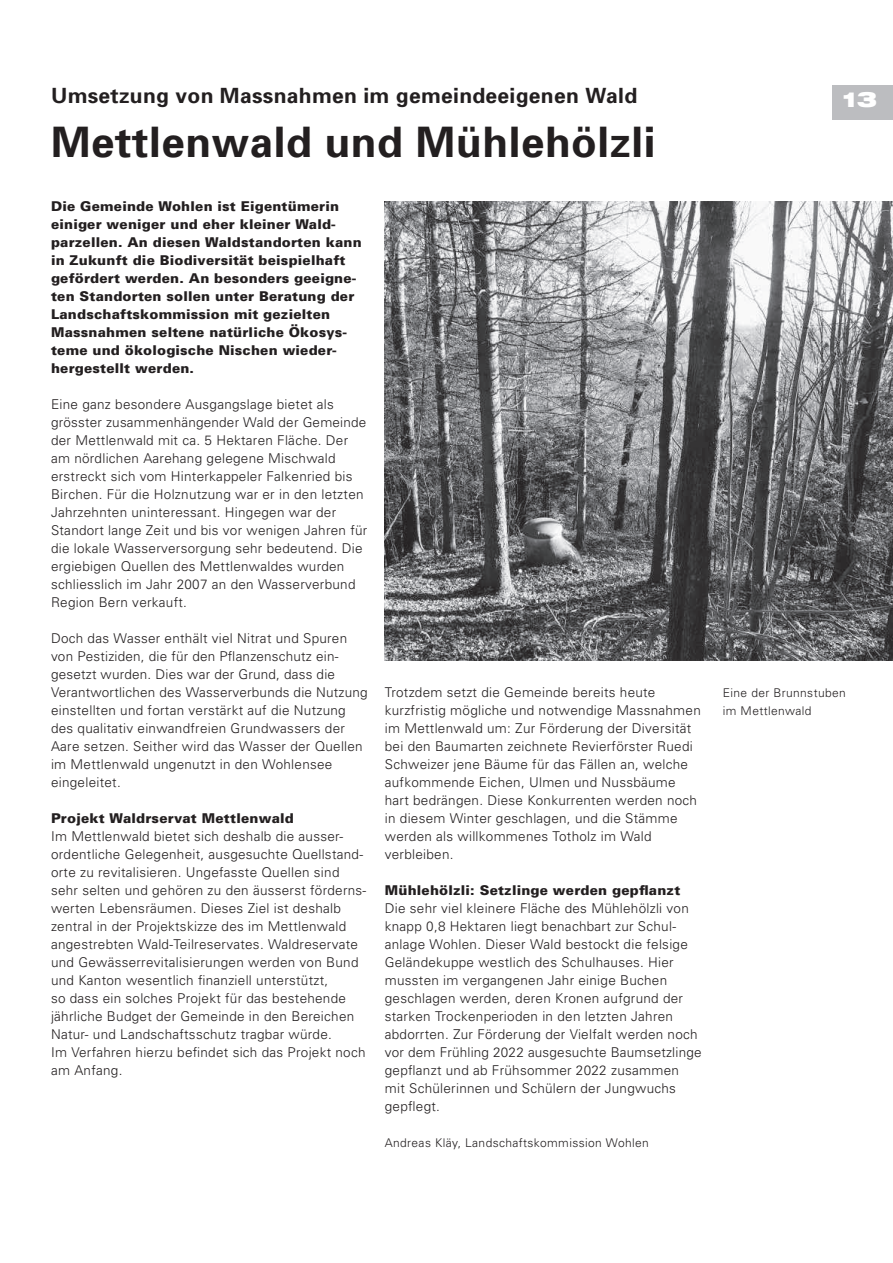
<style>
.page{position:relative;width:893px;height:1263px;background:#fff}
.page>*{position:absolute;margin:0;border:0;box-sizing:border-box;transform-origin:0 0}
.t1{font:700 42px "Univers";letter-spacing:.015em;color:#231f20}
.t2{font:700 21px "Univers";letter-spacing:.015em;color:#231f20}
.t3{font:900 expanded 21px "Helvetica Neue LT Com";color:#fff}
.t4{font:300 13.5px/18px "Univers";letter-spacing:.02em;color:#231f20}
.t5{font:900 13.5px/18px "Univers";letter-spacing:.015em;color:#231f20}
.t6{font:300 12px/18px "Univers";letter-spacing:.03em;color:#231f20}
</style>
<div class="page">
<div style="left:832px;top:85px;width:61px;height:35px;background:#bcbdc0"></div>
<img style="left:385px;top:201px;width:508px;height:460px">
<h2 class="t2" style="left:51px;top:83px;width:588px">Umsetzung von Massnahmen im gemeindeeigenen Wald</h2>
<h2 class="t3" style="left:843px;top:86px;width:36px">13</h2>
<h1 class="t1" style="left:51px;top:117px;width:606px">Mettlenwald und Mühlehölzli</h1>
<p class="t5" style="left:51px;top:197px;width:312px">Die Gemeinde Wohlen ist Eigentümerin einiger weniger und eher kleiner Wald&shy;parzellen. An diesen Waldstandorten kann in Zukunft die Biodiversität beispielhaft gefördert werden. An besonders geeigne&shy;ten Standorten sollen unter Beratung der Landschaftskommission mit gezielten Massnahmen seltene natürliche Ökosys&shy;teme und ökologische Nischen wieder&shy;hergestellt werden.</p>
<p class="t4" style="left:51px;top:395px;width:318px">Eine ganz besondere Ausgangslage bietet als grösster zusammenhängender Wald der Gemeinde der Mettlenwald mit ca. 5 Hektaren Fläche. Der am nördlichen Aarehang gelegene Mischwald erstreckt sich vom Hinterkappeler Falkenried bis Birchen. Für die Holznutzung war er in den letzten Jahrzehnten uninteressant. Hingegen war der Standort lange Zeit und bis vor wenigen Jahren für die lokale Wasserversorgung sehr bedeutend. Die ergiebigen Quellen des Mettlenwaldes wurden schliesslich im Jahr 2007 an den Wasserverbund Region Bern verkauft.</p>
<p class="t4" style="left:51px;top:629px;width:318px">Doch das Wasser enthält viel Nitrat und Spuren von Pestiziden, die für den Pflanzenschutz ein&shy;gesetzt wurden. Dies war der Grund, dass die Verantwortlichen des Wasserverbunds die Nutzung einstellten und fortan verstärkt auf die Nutzung des qualitativ einwandfreien Grundwassers der Aare setzen. Seither wird das Wasser der Quellen im Mettlenwald ungenutzt in den Wohlensee eingeleitet.</p>
<p class="t5" style="left:51px;top:809px;width:244px">Projekt Waldrservat Mettlenwald</p>
<p class="t4" style="left:51px;top:827px;width:317px">Im Mettlenwald bietet sich deshalb die ausser&shy;ordentliche Gelegenheit, ausgesuchte Quellstand&shy;orte zu revitalisieren. Ungefasste Quellen sind sehr selten und gehören zu den äusserst förderns&shy;werten Lebensräumen. Dieses Ziel ist deshalb zentral in der Projektskizze des im Mettlenwald angestrebten Wald-Teilreservates. Waldreservate und Gewässerrevitalisierungen werden von Bund und Kanton wesentlich finanziell unterstützt,<br>so dass ein solches Projekt für das bestehende jährliche Budget der Gemeinde in den Bereichen Natur- und Landschaftsschutz tragbar würde.<br>Im Verfahren hierzu befindet sich das Projekt noch am Anfang.</p>
<p class="t4" style="left:385px;top:683px;width:317px">Trotzdem setzt die Gemeinde bereits heute kurzfristig mögliche und notwendige Massnahmen im Mettlenwald um: Zur Förderung der Diversität bei den Baumarten zeichnete Revierförster Ruedi Schweizer jene Bäume für das Fällen an, welche aufkommende Eichen, Ulmen und Nussbäume hart bedrängen. Diese Konkurrenten werden noch in diesem Winter geschlagen, und die Stämme werden als willkommenes Totholz im Wald verbleiben.</p>
<p class="t5" style="left:385px;top:881px;width:297px">Mühlehölzli: Setzlinge werden gepflanzt</p>
<p class="t4" style="left:385px;top:899px;width:318px">Die sehr viel kleinere Fläche des Mühlehölzli von knapp 0,8 Hektaren liegt benachbart zur Schul&shy;anlage Wohlen. Dieser Wald bestockt die felsige Geländekuppe westlich des Schulhauses. Hier mussten im vergangenen Jahr einige Buchen geschlagen werden, deren Kronen aufgrund der starken Trockenperioden in den letzten Jahren abdorrten. Zur Förderung der Vielfalt werden noch vor dem Frühling 2022 ausgesuchte Baumsetzlinge gepflanzt und ab Frühsommer 2022 zusammen mit Schülerinnen und Schülern der Jungwuchs gepflegt.</p>
<p class="t6" style="left:385px;top:1134px;width:265px">Andreas Kläy, Landschaftskommission Wohlen</p>
<p class="t6" style="left:723px;top:684px;width:124px">Eine der Brunnstuben im Mettlenwald</p>
</div>
